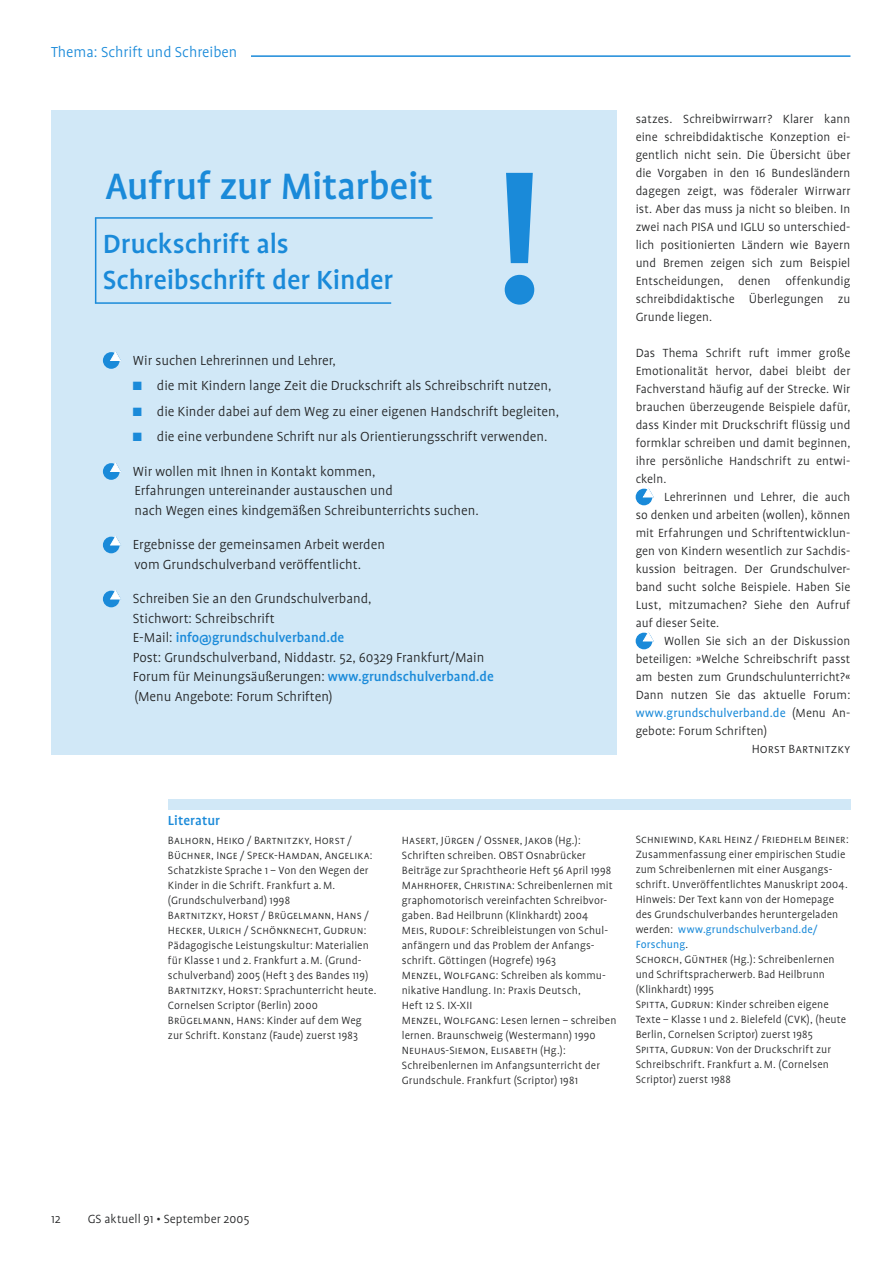
<style>
.page{position:relative;width:893px;height:1263px;background:#fff}
.page>*{position:absolute;margin:0;border:0;box-sizing:border-box;transform-origin:0 0}
.Head{font:500 216px "Profile";color:#1a8ad9}
.Head-2{font:500 42px "Profile";letter-spacing:-.005em;color:#1a8ad9}
.head_2_16{font:500 30px "Profile";letter-spacing:-.005em;color:#1a8ad9}
.Kopfzeile{font:300 16.5px "Profile";color:#1a8ad9}
.t1{font:300 15px/19.5px "Profile";color:#232425}
.z_blau_10_12{font:500 15px "Profile";color:#1a8ad9}
.Fließtext_9_12_ohne_Einzug{font:300 13.5px/18px "Profile";letter-spacing:.005em;color:#232425;text-align:justify}
.Fließtext_9_12{font:300 13.5px/18px "Profile";letter-spacing:.005em;color:#232425;text-align:justify}
.t2{font:300 13.5px "Profile SC";letter-spacing:.015em;color:#232425}
.Anmerkungen_ohne_Einzug{font:300 12px/15px "Profile";letter-spacing:.01em;color:#232425}
.s1{color:#1a8ad9}
.s2{font-weight:300;color:#232425}
.s3{font-weight:500;color:#1a8ad9}
.s4{font-weight:400;color:#1a8ad9}
.s5{font-family:"Profile SC"}
</style>
<div class="page">
<hr style="left:51px;top:55px;width:799px;height:2px;background:#1a8ad9">
<div style="left:168px;top:799px;width:682px;height:11px;background:#d1e8f7"></div>
<div style="left:51px;top:111px;width:566px;height:644px;background:#d1e8f7"></div>
<hr style="left:95px;top:217px;width:338px;height:2px;background:#1a8ad9">
<hr style="left:95px;top:302px;width:296px;height:2px;background:#1a8ad9">
<div style="left:103px;top:352px;width:17px;height:17px;background:#1a8ad9;border-radius:50%"></div>
<svg style="left:110px;top:352px;width:11px;height:9px"></svg>
<div style="left:103px;top:463px;width:17px;height:17px;background:#1a8ad9;border-radius:50%"></div>
<svg style="left:110px;top:463px;width:11px;height:9px"></svg>
<div style="left:103px;top:537px;width:17px;height:16px;background:#1a8ad9;border-radius:50%"></div>
<svg style="left:110px;top:536px;width:11px;height:9px"></svg>
<div style="left:103px;top:591px;width:17px;height:16px;background:#1a8ad9;border-radius:50%"></div>
<svg style="left:110px;top:590px;width:11px;height:9px"></svg>
<div style="left:51px;top:45px;width:200px;height:27px;background:#fff"></div>
<hr style="left:95px;top:218px;width:1px;height:85px;background:#1a8ad9">
<div style="left:636px;top:489px;width:16px;height:16px;background:#1a8ad9;border-radius:50%"></div>
<svg style="left:643px;top:488px;width:11px;height:9px"></svg>
<div style="left:636px;top:633px;width:16px;height:16px;background:#1a8ad9;border-radius:50%"></div>
<svg style="left:643px;top:632px;width:11px;height:9px"></svg>
<p class="Kopfzeile" style="left:51px;top:43px;width:188px">Thema: Schrift und Schreiben</p>
<p class="Head-2" style="left:105px;top:164px;width:330px">Aufruf zur Mitarbeit</p>
<p class="head_2_16" style="left:103px;top:228px;width:187px">Druckschrift als</p>
<p class="head_2_16" style="left:103px;top:264px;width:292px">Schreibschrift der Kinder</p>
<p class="Head" style="left:491px;top:124px;width:54px">!</p>
<p class="t1" style="left:133px;top:350px;width:205px">Wir suchen Lehrerinnen und Lehrer,</p>
<p class="t1" style="left:133px;top:376px;width:420px"><span class="s1">■</span> die mit Kindern lange Zeit die Druckschrift als Schreibschrift nutzen,</p>
<p class="t1" style="left:133px;top:401px;width:428px"><span class="s1">■</span> die Kinder dabei auf dem Weg zu einer eigenen Handschrift begleiten,</p>
<p class="t1" style="left:133px;top:427px;width:416px"><span class="s1">■</span> die eine verbundene Schrift nur als Orientierungsschrift verwenden.</p>
<p class="t1" style="left:133px;top:461px;width:347px">Wir wollen mit Ihnen in Kontakt kommen,<br>Erfahrungen untereinander austauschen und<br>nach Wegen eines kindgemäßen Schreibunterrichts suchen.</p>
<p class="t1" style="left:133px;top:535px;width:254px">Ergebnisse der gemeinsamen Arbeit werden vom Grundschulverband veröffentlicht.</p>
<p class="t1" style="left:133px;top:589px;width:240px">Schreiben Sie an den Grundschulverband,</p>
<p class="t1" style="left:133px;top:608px;width:143px">Stichwort: Schreibschrift</p>
<p class="z_blau_10_12" style="left:133px;top:630px;width:213px"><span class="s2">E-Mail:</span> info@grundschulverband.de</p>
<p class="t1" style="left:133px;top:647px;width:353px">Post: Grundschulverband, Niddastr. 52, 60329 Frankfurt/Main</p>
<p class="t1" style="left:133px;top:667px;width:362px">Forum für Meinungsäußerungen: <span class="s3">www.grundschulverband.de </span>(Menu Angebote: Forum Schriften)</p>
<p class="Fließtext_9_12" style="left:636px;top:110px;width:216px">satzes. Schreibwirrwarr? Klarer kann eine schreibdidaktische Konzeption ei&shy;gentlich nicht sein. Die Übersicht über die Vorgaben in den 16 Bundesländern dagegen zeigt, was föderaler Wirrwarr ist. Aber das muss ja nicht so bleiben. In zwei nach PISA und IGLU so unterschied&shy;lich positionierten Ländern wie Bayern und Bremen zeigen sich zum Beispiel Entscheidungen, denen offenkundig schreibdidaktische Überlegungen zu Grunde liegen.</p>
<p class="Fließtext_9_12_ohne_Einzug" style="left:636px;top:344px;width:216px">Das Thema Schrift ruft immer große Emotionalität hervor, dabei bleibt der Fachverstand häufig auf der Strecke. Wir brauchen überzeugende Beispiele dafür, dass Kinder mit Druckschrift flüssig und formklar schreiben und damit beginnen, ihre persönliche Handschrift zu entwi&shy;ckeln.</p>
<p class="Fließtext_9_12_ohne_Einzug" style="left:636px;top:488px;width:216px;text-indent:28px">Lehrerinnen und Lehrer, die auch so denken und arbeiten (wollen), können mit Erfahrungen und Schriftentwicklun&shy;gen von Kindern wesentlich zur Sachdis&shy;kussion beitragen. Der Grundschulver&shy;band sucht solche Beispiele. Haben Sie Lust, mitzumachen? Siehe den Aufruf auf dieser Seite.</p>
<p class="Fließtext_9_12_ohne_Einzug" style="left:636px;top:632px;width:216px;text-indent:28px">Wollen Sie sich an der Diskussion beteiligen: »Welche Schreibschrift passt am besten zum Grundschulunterricht?« Dann nutzen Sie das aktuelle Forum: <span class="s4">www.grundschulverband.de</span> (Menu An&shy;gebote: Forum Schriften)</p>
<p class="t2" style="left:752px;top:742px;width:100px">Horst Bartnitzky</p>
<p class="z_blau_10_12" style="left:168px;top:813px;width:53px">Literatur</p>
<p class="Anmerkungen_ohne_Einzug" style="left:168px;top:833px;width:206px"><span class="s5">Balhorn, Heiko / Bartnitzky, Horst / Büchner, Inge / Speck-Hamdan, Angelika:<br></span>Schatzkiste Sprache 1 – Von den Wegen der Kinder in die Schrift. Frankfurt a. M. (Grundschulverband) 1998</p>
<p class="Anmerkungen_ohne_Einzug" style="left:168px;top:908px;width:202px"><span class="s5">Bartnitzky, Horst / Brügelmann, Hans / Hecker, Ulrich / Schönknecht, Gudrun:<br></span>Pädagogische Leistungskultur: Materialien für Klasse 1 und 2. Frankfurt a. M. (Grund&shy;schulverband) 2005 (Heft 3 des Bandes 119)</p>
<p class="Anmerkungen_ohne_Einzug" style="left:168px;top:983px;width:210px"><span class="s5">Bartnitzky, Horst:</span> Sprachunterricht heute.<br>Cornelsen Scriptor (Berlin) 2000</p>
<p class="Anmerkungen_ohne_Einzug" style="left:168px;top:1013px;width:195px"><span class="s5">Brügelmann, Hans:</span> Kinder auf dem Weg zur Schrift. Konstanz (Faude) zuerst 1983</p>
<p class="Anmerkungen_ohne_Einzug" style="left:402px;top:833px;width:211px"><span class="s5">Hasert, Jürgen / Ossner, Jakob</span> (Hg.):<br>Schriften schreiben. OBST Osnabrücker<br>Beiträge zur Sprachtheorie Heft 56 April 1998</p>
<p class="Anmerkungen_ohne_Einzug" style="left:402px;top:878px;width:213px"><span class="s5">Mahrhofer, Christina:</span> Schreibenlernen mit graphomotorisch vereinfachten Schreibvor&shy;gaben. Bad Heilbrunn (Klinkhardt) 2004</p>
<p class="Anmerkungen_ohne_Einzug" style="left:402px;top:923px;width:208px"><span class="s5">Meis, Rudolf:</span> Schreibleistungen von Schul&shy;anfängern und das Problem der Anfangs&shy;schrift. Göttingen (Hogrefe) 1963</p>
<p class="Anmerkungen_ohne_Einzug" style="left:402px;top:968px;width:206px"><span class="s5">Menzel, Wolfgang:</span> Schreiben als kommu&shy;nikative Handlung. In: Praxis Deutsch,<br>Heft 12 S. IX-XII</p>
<p class="Anmerkungen_ohne_Einzug" style="left:402px;top:1013px;width:216px"><span class="s5">Menzel, Wolfgang:</span> Lesen lernen – schreiben lernen. Braunschweig (Westermann) 1990</p>
<p class="Anmerkungen_ohne_Einzug" style="left:402px;top:1043px;width:200px"><span class="s5">Neuhaus-Siemon, Elisabeth</span> (Hg.):<br>Schreibenlernen im Anfangsunterricht der<br>Grundschule. Frankfurt (Scriptor) 1981</p>
<p class="Anmerkungen_ohne_Einzug" style="left:636px;top:832px;width:215px"><span class="s5">Schniewind, Karl Heinz / Friedhelm Beiner:<br></span>Zusammenfassung einer empirischen Studie zum Schreibenlernen mit einer Ausgangs&shy;schrift. Unveröffentlichtes Manuskript 2004.</p>
<p class="Anmerkungen_ohne_Einzug" style="left:636px;top:892px;width:204px">Hinweis: Der Text kann von der Homepage des Grundschulverbandes heruntergeladen werden: <span class="s4">www.grundschulverband.de/ Forschung</span>.</p>
<p class="Anmerkungen_ohne_Einzug" style="left:636px;top:952px;width:200px"><span class="s5">Schorch, Günther</span> (Hg.): Schreibenlernen und Schriftspracherwerb. Bad Heilbrunn (Klinkhardt) 1995</p>
<p class="Anmerkungen_ohne_Einzug" style="left:636px;top:997px;width:212px"><span class="s5">Spitta, Gudrun:</span> Kinder schreiben eigene<br>Texte – Klasse 1 und 2. Bielefeld (CVK), (heute<br>Berlin, Cornelsen Scriptor) zuerst 1985</p>
<p class="Anmerkungen_ohne_Einzug" style="left:636px;top:1042px;width:197px"><span class="s5">Spitta, Gudrun:</span> Von der Druckschrift zur<br>Schreibschrift. Frankfurt a. M. (Cornelsen<br>Scriptor) zuerst 1988</p>
<p class="Fließtext_9_12" style="left:51px;top:1210px;width:11px">12</p>
<p class="Fließtext_9_12" style="left:88px;top:1210px;width:163px">GS aktuell 91 • September 2005</p>
</div>
